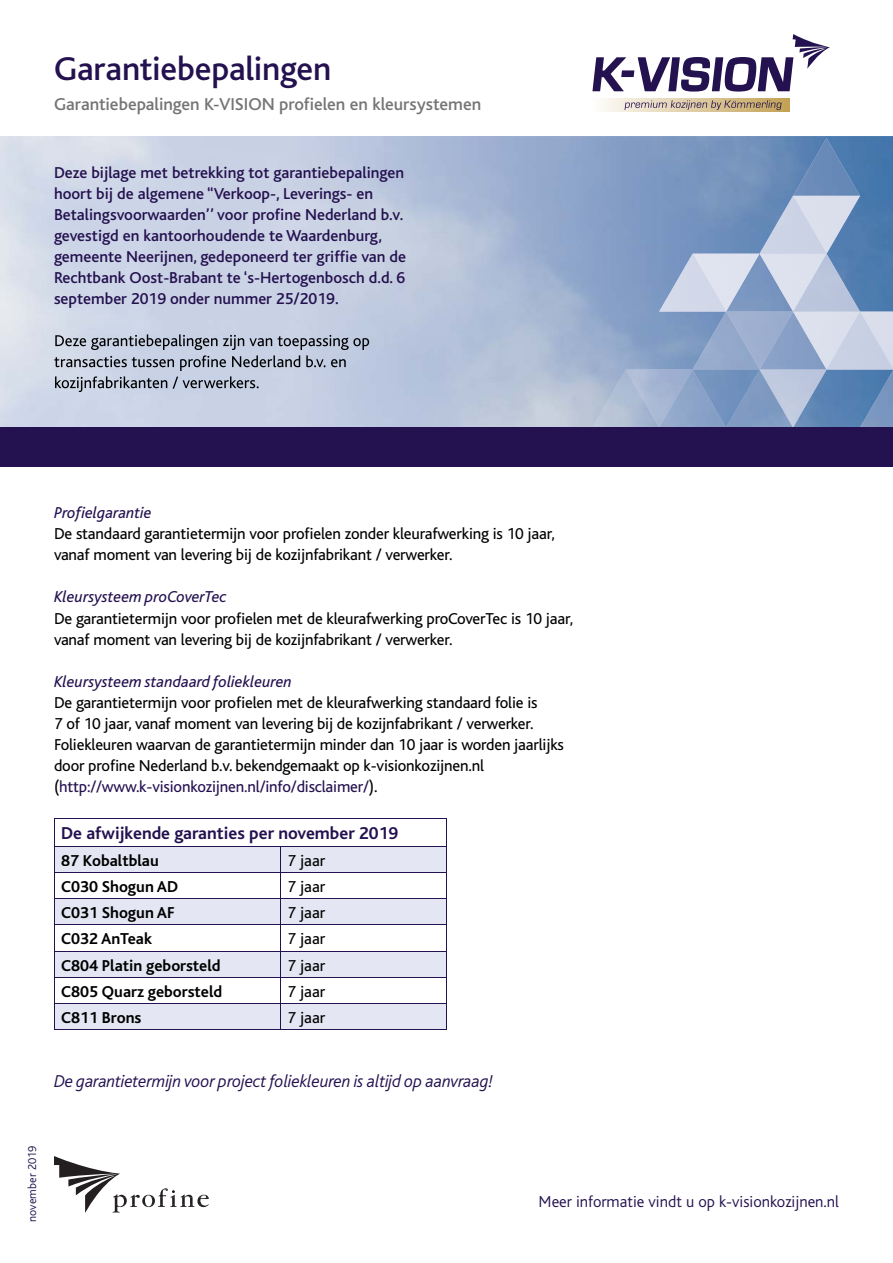
<style>
.page{position:relative;width:893px;height:1263px;background:#fff}
.page>*{position:absolute;margin:0;border:0;box-sizing:border-box;transform-origin:0 0}
.t1{font:500 34.5px "Bliss";letter-spacing:-.005em;color:#24114f}
.t2{font:italic 300 18px "Bliss";letter-spacing:-.01em;color:#24114f}
.t3{font:500 18px "Bliss";color:#757577}
.t4{font:700 18px "Bliss";color:#24114f}
.t5{font:16.5px/21px "Bliss";letter-spacing:-.01em;color:#000}
.t6{font:500 16.5px/21px "Bliss";color:#24114f}
.t7{font:700 16.5px "Bliss";color:#000}
.t8{font:italic 16.5px "Bliss";color:#24114f}
.t9{font:300 16.5px "Bliss";color:#24114f}
.t10{font:300 12px "Bliss";letter-spacing:.01em;color:#24114f}
.s1{color:#24114f}
</style>
<div class="page">
<img style="left:0;top:136px;width:893px;height:292px">
<img style="left:659px;top:254px;width:201px;height:58px">
<img style="left:760px;top:196px;width:66px;height:116px">
<img style="left:793px;top:138px;width:67px;height:116px">
<img style="left:693px;top:312px;width:33px;height:58px">
<img style="left:592px;top:370px;width:34px;height:57px">
<img style="left:860px;top:370px;width:33px;height:57px">
<img style="left:626px;top:370px;width:200px;height:57px">
<img style="left:726px;top:312px;width:167px;height:58px">
<img style="left:693px;top:254px;width:67px;height:58px">
<img style="left:793px;top:197px;width:33px;height:57px">
<img style="left:794px;top:196px;width:66px;height:1px">
<svg style="left:603px;top:98px;width:187px;height:13px"></svg>
<svg style="left:624px;top:100px;width:158px;height:10px;background:#bba78f"></svg>
<svg style="left:592px;top:34px;width:238px;height:58px"></svg>
<div style="left:0;top:428px;width:893px;height:39px;background:#24114f"></div>
<img style="left:55px;top:334px;width:315px;height:16px">
<img style="left:54px;top:355px;width:293px;height:16px">
<img style="left:55px;top:376px;width:204px;height:16px">
<svg style="left:55px;top:847px;width:391px;height:182px;fill:#e4e7f3"></svg>
<hr style="left:54px;top:846px;width:227px;height:1px;background:#24114f">
<hr style="left:281px;top:846px;width:165px;height:1px;background:#24114f">
<hr style="left:54px;top:872px;width:227px;height:1px;background:#24114f">
<hr style="left:281px;top:872px;width:165px;height:1px;background:#24114f">
<hr style="left:54px;top:898px;width:227px;height:1px;background:#24114f">
<hr style="left:281px;top:898px;width:165px;height:1px;background:#24114f">
<hr style="left:54px;top:924px;width:227px;height:1px;background:#24114f">
<hr style="left:281px;top:924px;width:165px;height:1px;background:#24114f">
<hr style="left:54px;top:951px;width:227px;height:1px;background:#24114f">
<hr style="left:281px;top:951px;width:165px;height:1px;background:#24114f">
<hr style="left:54px;top:977px;width:227px;height:1px;background:#24114f">
<hr style="left:281px;top:977px;width:165px;height:1px;background:#24114f">
<hr style="left:54px;top:1003px;width:227px;height:1px;background:#24114f">
<hr style="left:281px;top:1003px;width:165px;height:1px;background:#24114f">
<svg style="left:280px;top:847px;width:1px;height:182px"></svg>
<hr style="left:54px;top:1029px;width:227px;height:1px;background:#24114f">
<hr style="left:281px;top:1029px;width:165px;height:1px;background:#24114f">
<hr style="left:54px;top:818px;width:227px;height:1px;background:#24114f">
<svg style="left:54px;top:819px;width:1px;height:210px"></svg>
<hr style="left:281px;top:818px;width:165px;height:1px;background:#24114f">
<svg style="left:446px;top:819px;width:1px;height:210px"></svg>
<div style="left:62px;top:854px;width:96px;height:12px;background:#e4e7f3"></div>
<div style="left:289px;top:854px;width:36px;height:15px;background:#e4e7f3"></div>
<div style="left:62px;top:906px;width:112px;height:16px;background:#e4e7f3"></div>
<div style="left:289px;top:907px;width:36px;height:15px;background:#e4e7f3"></div>
<div style="left:62px;top:959px;width:158px;height:15px;background:#e4e7f3"></div>
<div style="left:289px;top:959px;width:36px;height:15px;background:#e4e7f3"></div>
<div style="left:62px;top:1012px;width:79px;height:11px;background:#e4e7f3"></div>
<div style="left:289px;top:1012px;width:36px;height:15px;background:#e4e7f3"></div>
<svg style="left:54px;top:1156px;width:155px;height:57px"></svg>
<h1 class="t1" style="left:54px;top:51px;width:279px">Garantiebepalingen</h1>
<p class="t3" style="left:54px;top:95px;width:429px">Garantiebepalingen K-VISION profielen en kleursystemen</p>
<p class="t6" style="left:54px;top:163px;width:354px">Deze bijlage met betrekking tot garantiebepalingen hoort bij de algemene “Verkoop-, Leverings- en Betalingsvoorwaarden’’ voor profine Nederland b.v. gevestigd en kantoorhoudende te Waardenburg, gemeente Neerijnen, gedeponeerd ter griffie van de Rechtbank Oost-Brabant te ‘s-Hertogenbosch d.d. 6 september 2019 onder nummer 25/2019.</p>
<p class="t8" style="left:54px;top:505px;width:99px">Profielgarantie</p>
<p class="t5" style="left:54px;top:524px;width:502px">De standaard garantietermijn voor profielen zonder kleurafwerking is 10 jaar, vanaf moment van levering bij de kozijnfabrikant / verwerker.</p>
<p class="t8" style="left:54px;top:589px;width:174px">Kleursysteem proCoverTec</p>
<p class="t5" style="left:54px;top:608px;width:521px">De garantietermijn voor profielen met de kleurafwerking proCoverTec is 10 jaar, vanaf moment van levering bij de kozijnfabrikant / verwerker.</p>
<p class="t8" style="left:54px;top:673px;width:239px">Kleursysteem standaard foliekleuren</p>
<p class="t5" style="left:54px;top:692px;width:511px">De garantietermijn voor profielen met de kleurafwerking standaard folie is<br>7 of 10 jaar, vanaf moment van levering bij de kozijnfabrikant / verwerker.<br>Foliekleuren waarvan de garantietermijn minder dan 10 jaar is worden jaarlijks door profine Nederland b.v. bekendgemaakt op k-visionkozijnen.nl (<span class="s1">http://www.k-visionkozijnen.nl/info/disclaimer/</span>).</p>
<p class="t4" style="left:61px;top:824px;width:338px">De afwijkende garanties per november 2019</p>
<p class="t7" style="left:61px;top:852px;width:99px">87 Kobaltblau</p>
<p class="t5" style="left:287px;top:850px;width:39px">7 jaar</p>
<p class="t7" style="left:61px;top:878px;width:119px">C030 Shogun AD</p>
<p class="t5" style="left:287px;top:876px;width:39px">7 jaar</p>
<p class="t7" style="left:61px;top:904px;width:115px">C031 Shogun AF</p>
<p class="t5" style="left:287px;top:902px;width:39px">7 jaar</p>
<p class="t7" style="left:61px;top:930px;width:92px">C032 AnTeak</p>
<p class="t5" style="left:287px;top:929px;width:39px">7 jaar</p>
<p class="t7" style="left:61px;top:956px;width:161px">C804 Platin geborsteld</p>
<p class="t5" style="left:287px;top:955px;width:39px">7 jaar</p>
<p class="t7" style="left:61px;top:983px;width:163px">C805 Quarz geborsteld</p>
<p class="t5" style="left:287px;top:981px;width:39px">7 jaar</p>
<p class="t7" style="left:61px;top:1009px;width:82px">C811 Brons</p>
<p class="t5" style="left:287px;top:1007px;width:39px">7 jaar</p>
<p class="t2" style="left:54px;top:1072px;width:441px">De garantietermijn voor project foliekleuren is altijd op aanvraag!</p>
<p class="t10" style="left:26px;top:1222px;width:78px;rotate:-90deg">november 2019</p>
<p class="t9" style="left:539px;top:1193px;width:302px">Meer informatie vindt u op k-visionkozijnen.nl</p>
</div>
